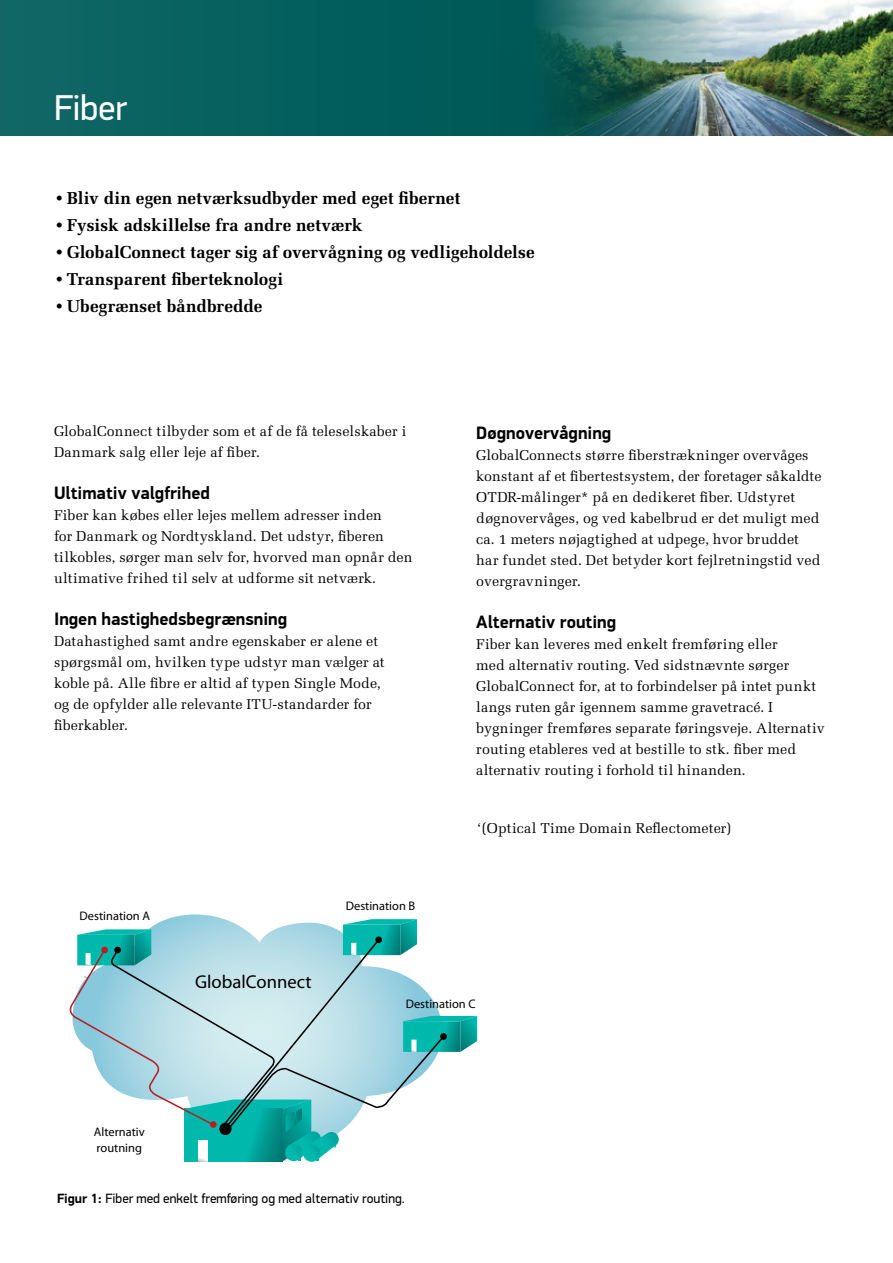
<style>
.page{position:relative;width:893px;height:1263px;background:#fff}
.page>*{position:absolute;margin:0;border:0;box-sizing:border-box;transform-origin:0 0}
.t1{font:36px "PF Din Display Pro";letter-spacing:-.01em;color:#fff}
.t2{font:18.6px "Myriad Pro";color:#000}
.t3{font:700 18px "PF Din Display Pro";color:#000}
.t4{font:700 17.25px "Melior";color:#000}
.t5{font:14.25px/21px "Melior";letter-spacing:.01em;color:#000}
.t6{font:13.5px "PF Din Display Pro";color:#000}
.t7{font:12.45px/15.6px "Myriad Pro";color:#000}
.s1{font-weight:700}
</style>
<div class="page">
<div style="left:0;top:0;width:893px;height:135px;background:#05605e"></div>
<svg style="left:69px;top:919px;width:408px;height:242px"></svg>
<div style="left:219px;top:1123px;width:13px;height:12px;background:#000;border-radius:50%"></div>
<img style="left:535px;top:0;width:358px;height:135px">
<h1 class="t1" style="left:54px;top:87px;width:75px">Fiber</h1>
<p class="t4" style="left:54px;top:188px;width:408px">• Bliv din egen netværksudbyder med eget fibernet</p>
<p class="t4" style="left:54px;top:215px;width:310px">• Fysisk adskillelse fra andre netværk</p>
<p class="t4" style="left:54px;top:242px;width:482px">• GlobalConnect tager sig af overvågning og vedligeholdelse</p>
<p class="t4" style="left:54px;top:269px;width:231px">• Transparent fiberteknologi</p>
<p class="t4" style="left:54px;top:296px;width:210px">• Ubegrænset båndbredde</p>
<p class="t5" style="left:54px;top:421px;width:354px">GlobalConnect tilbyder som et af de få teleselskaber i<br>Danmark salg eller leje af fiber.</p>
<p class="t3" style="left:54px;top:482px;width:157px">Ultimativ valgfrihed</p>
<p class="t5" style="left:54px;top:505px;width:360px">Fiber kan købes eller lejes mellem adresser inden<br>for Danmark og Nordtyskland. Det udstyr, fiberen tilkobles, sørger man selv for, hvorved man opnår den ultimative frihed til selv at udforme sit netværk.</p>
<p class="t3" style="left:54px;top:608px;width:235px">Ingen hastighedsbegrænsning</p>
<p class="t5" style="left:54px;top:631px;width:332px">Datahastighed samt andre egenskaber er alene et spørgsmål om, hvilken type udstyr man vælger at koble på. Alle fibre er altid af typen Single Mode, og de opfylder alle relevante ITU-standarder for fiberkabler.</p>
<p class="t7" style="left:80px;top:908px;width:72px">Destination A</p>
<h2 class="t2" style="left:195px;top:970px;width:118px">GlobalConnect</h2>
<p class="t7" style="left:346px;top:898px;width:71px">Destination B</p>
<p class="t3" style="left:476px;top:422px;width:137px">Døgnovervågning</p>
<p class="t5" style="left:476px;top:444px;width:347px">GlobalConnects større fiberstrækninger overvåges konstant af et fibertestsystem, der foretager såkaldte OTDR-målinger* på en dedikeret fiber. Udstyret døgnovervåges, og ved kabelbrud er det muligt med ca. 1 meters nøjagtighed at udpege, hvor bruddet har fundet sted. Det betyder kort fejlretningstid ved overgravninger.</p>
<p class="t3" style="left:476px;top:611px;width:141px">Alternativ routing</p>
<p class="t5" style="left:476px;top:633px;width:350px">Fiber kan leveres med enkelt fremføring eller<br>med alternativ routing. Ved sidstnævnte sørger GlobalConnect for, at to forbindelser på intet punkt langs ruten går igennem samme gravetracé. I bygninger fremføres separate føringsveje. Alternativ routing etableres ved at bestille to stk. fiber med alternativ routing i forhold til hinanden.</p>
<p class="t5" style="left:478px;top:818px;width:255px">‘(Optical Time Domain Reflectometer)</p>
<p class="t7" style="left:94px;top:1124px;width:52px">Alternativ routning</p>
<p class="t7" style="left:406px;top:996px;width:71px">Destination C</p>
<p class="t6" style="left:57px;top:1190px;width:349px"><span class="s1">Figur 1:</span> Fiber med enkelt fremføring og med alternativ routing.</p>
</div>
